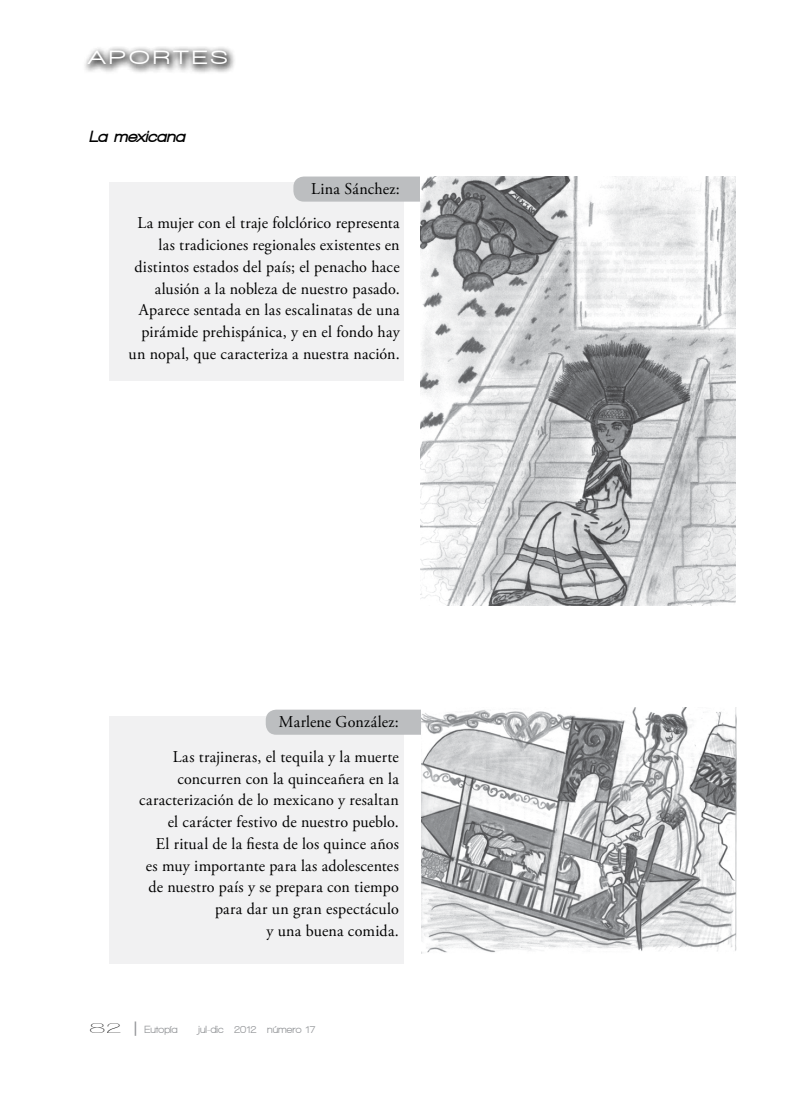
<style>
.page{position:relative;width:808px;height:1106px;background:#fff}
.page>*{position:absolute;margin:0;border:0;box-sizing:border-box;transform-origin:0 0}
.t1{font:900 19.5px "Walkway Expand";color:#fff}
.t2{font:16.5px/21.8px "Adobe Garamond Pro";letter-spacing:.01em;color:#000;text-align:right}
.t3{font:italic 900 16.5px "Walkway";letter-spacing:.025em;color:#000}
.t4{font:800 10.5px "Walkway";color:#939598}
.s1{font-family:"Walkway Ultra Expand";font-weight:400;font-size:15px;color:#000}
.s2{font-family:"Verdana";font-weight:400;font-size:15px}
</style>
<div class="page">
<div style="left:82px;top:46px;width:155px;height:29px;background:#000;opacity:.81"></div>
<div style="left:109px;top:715px;width:295px;height:248px;background:#f1f1f2"></div>
<div style="left:266px;top:709px;width:204px;height:25px;background:#bcbec0;border-radius:10px"></div>
<div style="left:109px;top:182px;width:295px;height:199px;background:#f1f1f2"></div>
<div style="left:293px;top:176px;width:177px;height:26px;background:#bcbec0;border-radius:10px"></div>
<img style="left:421px;top:176px;width:315px;height:429px">
<img style="left:422px;top:708px;width:314px;height:245px">
<p class="t1" style="left:88px;top:47px;width:141px">AP ORT ES</p>
<p class="t3" style="left:89px;top:128px;width:97px">La mexicana</p>
<p class="t2" style="left:137px;top:172px;width:264px;line-height:34.5px">Lina Sánchez:<br>La mujer con el traje folclórico representa</p>
<p class="t2" style="left:128px;top:234px;width:273px">las tradiciones regionales existentes en distintos estados del país; el penacho hace alusión a la nobleza de nuestro pasado.<br>Aparece sentada en las escalinatas de una pirámide prehispánica, y en el fondo hay un nopal, que caracteriza a nuestra nación.</p>
<p class="t2" style="left:173px;top:705px;width:227px;line-height:34.5px">Marlene González:<br>Las trajineras, el tequila y la muerte</p>
<p class="t2" style="left:139px;top:768px;width:261px">concurren con la quinceañera en la caracterización de lo mexicano y resaltan el carácter festivo de nuestro pueblo.<br>El ritual de la fiesta de los quince años<br>es muy importante para las adolescentes de nuestro país y se prepara con tiempo para dar un gran espectáculo<br>y una buena comida.</p>
<p class="t4" style="left:89px;top:1024px;width:90px"><span class="s1">82</span> <span class="s2">|</span> Eutopía</p>
<p class="t4" style="left:199px;top:1024px;width:119px">jul-dic 2012 número 17</p>
</div>
